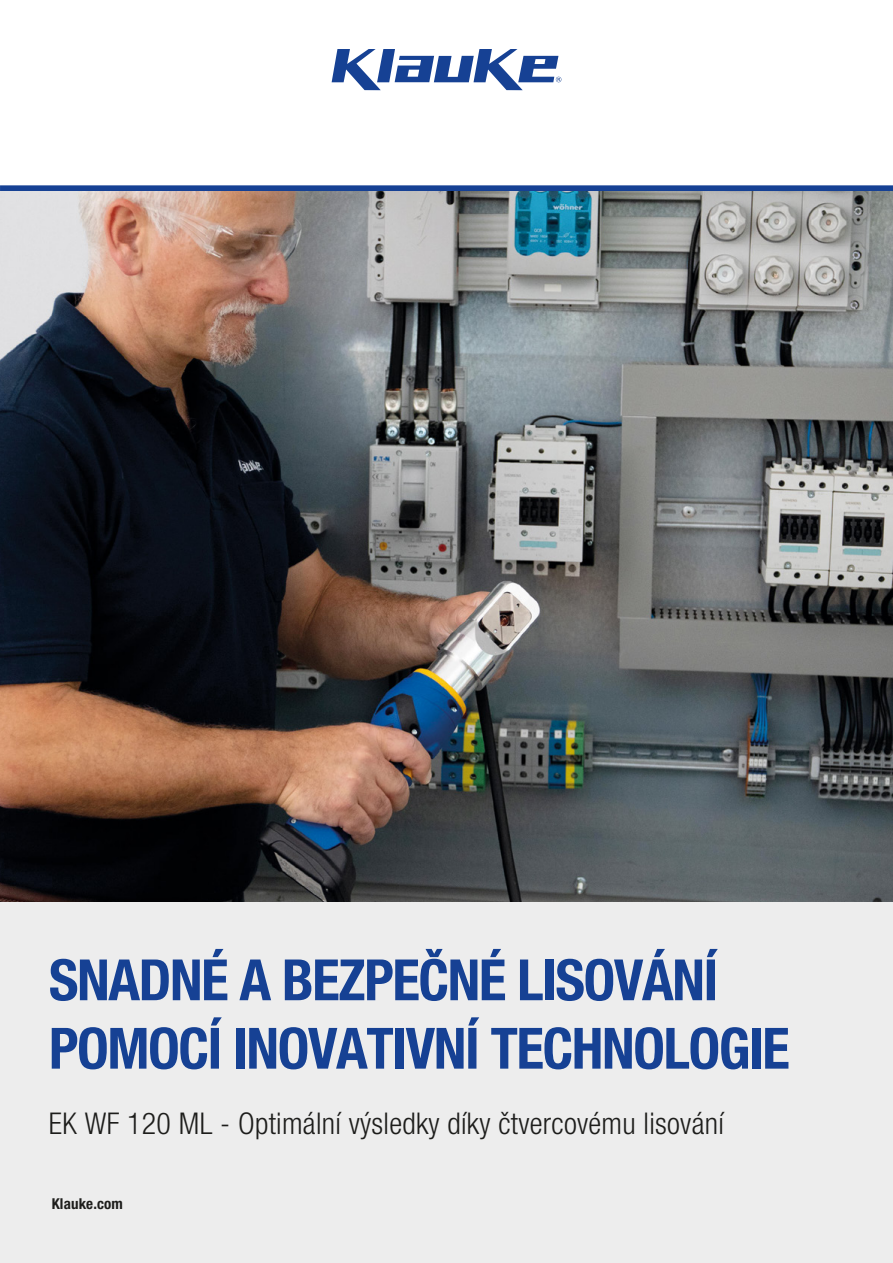
<style>
.page{position:relative;width:893px;height:1263px;background:#fff}
.page>*{position:absolute;margin:0;border:0;box-sizing:border-box;transform-origin:0 0}
.t1{font:700 condensed 57px/68.4px "Helvetica Neue LT Pro";letter-spacing:-.025em;color:#164194}
.t2{font:300 condensed 30px "Helvetica Neue LT Pro";letter-spacing:.01em;color:#1d1d1b}
.t3{font:700 condensed 15px "Helvetica Neue LT Pro";letter-spacing:.01em;color:#1d1d1b}
</style>
<div class="page">
<div style="left:0;top:901px;width:893px;height:362px;background:#ededed"></div>
<div style="left:0;top:185px;width:893px;height:6px;background:#164194"></div>
<img style="left:0;top:191px;width:893px;height:710px">
<svg style="left:332px;top:49px;width:229px;height:41px"></svg>
<h1 class="t1" style="left:49px;top:945px;width:742px">SNADNÉ A BEZPEČNÉ LISOVÁNÍ<br>POMOCÍ INOVATIVNÍ TECHNOLOGIE</h1>
<p class="t2" style="left:49px;top:1106px;width:676px">EK WF 120 ML - Optimální výsledky díky čtvercovému lisování</p>
<p class="t3" style="left:52px;top:1194px;width:73px">Klauke.com</p>
</div>
